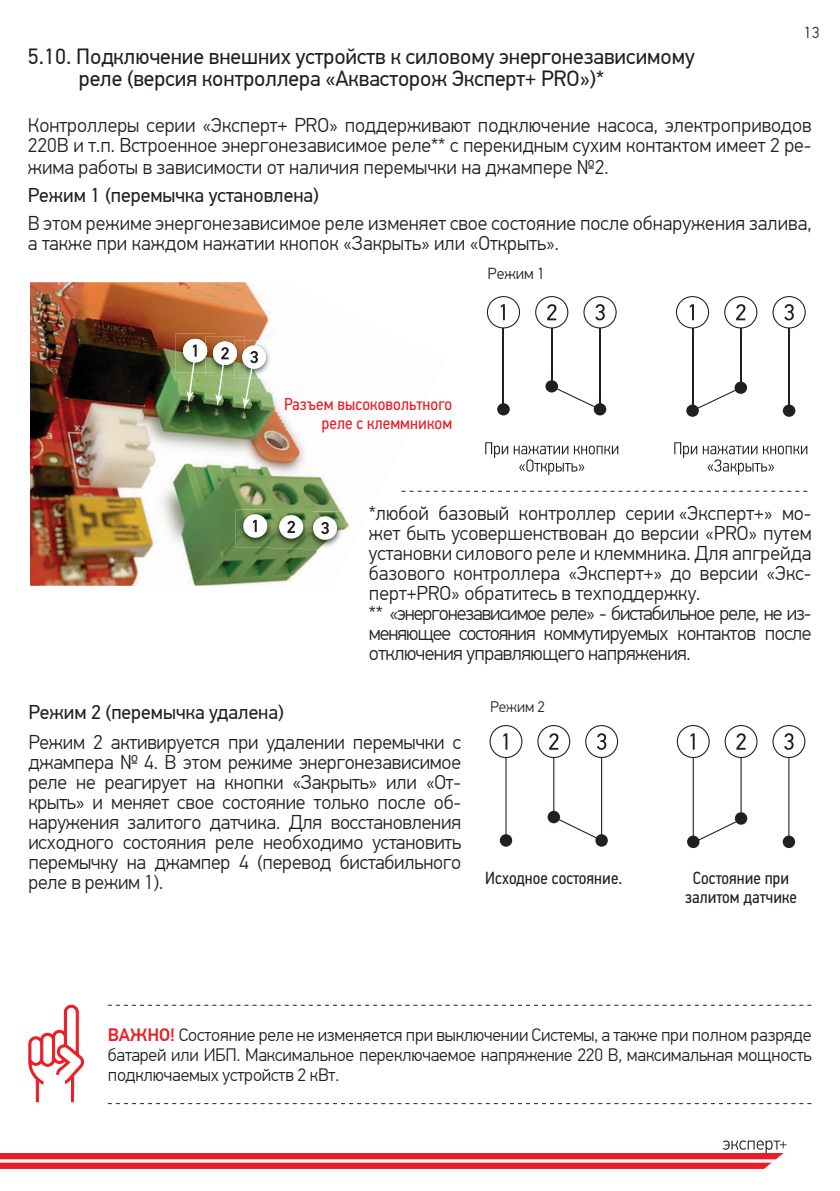
<style>
.page{position:relative;width:840px;height:1191px;background:#fff}
.page>*{position:absolute;margin:0;border:0;box-sizing:border-box;transform-origin:0 0}
.t1{font:22px "PF Din Text Pro";letter-spacing:-.005em;color:#231f20}
.t2{font:300 20px/20px "PF Din Text Pro";color:#231f20;text-align:justify}
.t3{font:20px "PF Din Text Pro";color:#231f20}
.t4{font:300 18px/20px "PF Din Text Pro";letter-spacing:-.01em;color:#231f20;text-align:justify}
.t5{font:17.6px/19.8px "PF Din Text Cond Pro";letter-spacing:.005em;color:#231f20;text-align:center}
.t6{font:17.2px/19.4px "PF Din Text Cond Pro";letter-spacing:.005em;color:#ed1c24;text-align:right}
.t7{font:300 16px "PF Din Text Pro";color:#231f20}
.t8{font:300 15.4px "PF Din Text Pro";color:#231f20}
.s1{font-weight:500;color:#ed1c24}
</style>
<div class="page">
<svg style="left:0;top:1140px;width:786px;height:29px"></svg>
<img style="left:30px;top:282px;width:415px;height:304px">
<img style="left:235px;top:509px;width:40px;height:39px">
<svg style="left:241px;top:512px;width:28px;height:27px"></svg>
<img style="left:272px;top:510px;width:39px;height:39px">
<img style="left:272px;top:510px;width:3px;height:38px">
<svg style="left:277px;top:513px;width:28px;height:27px"></svg>
<img style="left:305px;top:511px;width:40px;height:39px">
<img style="left:305px;top:511px;width:6px;height:38px">
<svg style="left:311px;top:514px;width:27px;height:27px"></svg>
<img style="left:176px;top:334px;width:39px;height:38px">
<img style="left:268px;top:340px;width:6px;height:39px">
<img style="left:181px;top:337px;width:87px;height:73px">
<div style="left:593px;top:403px;width:13px;height:12px;background:#231f20;border-radius:50%"></div>
<div style="left:545px;top:380px;width:12px;height:12px;background:#231f20;border-radius:50%"></div>
<div style="left:497px;top:403px;width:12px;height:12px;background:#231f20;border-radius:50%"></div>
<hr style="left:599px;top:314px;width:1px;height:95px;background:#231f20">
<hr style="left:551px;top:322px;width:1px;height:64px;background:#231f20">
<hr style="left:502px;top:314px;width:1px;height:95px;background:#231f20">
<svg style="left:583px;top:296px;width:33px;height:32px"></svg>
<svg style="left:535px;top:296px;width:33px;height:32px"></svg>
<svg style="left:486px;top:296px;width:34px;height:32px"></svg>
<svg style="left:551px;top:386px;width:48px;height:24px"></svg>
<div style="left:782px;top:404px;width:12px;height:13px;background:#231f20;border-radius:50%"></div>
<div style="left:734px;top:381px;width:12px;height:13px;background:#231f20;border-radius:50%"></div>
<div style="left:686px;top:404px;width:12px;height:13px;background:#231f20;border-radius:50%"></div>
<hr style="left:788px;top:316px;width:1px;height:95px;background:#231f20">
<hr style="left:739px;top:323px;width:2px;height:65px;background:#231f20">
<hr style="left:691px;top:316px;width:1px;height:95px;background:#231f20">
<svg style="left:692px;top:387px;width:48px;height:24px"></svg>
<svg style="left:772px;top:296px;width:33px;height:32px"></svg>
<svg style="left:724px;top:296px;width:33px;height:32px"></svg>
<svg style="left:675px;top:296px;width:33px;height:32px"></svg>
<svg style="left:485px;top:442px;width:133px;height:33px"></svg>
<svg style="left:674px;top:442px;width:22px;height:16px"></svg>
<svg style="left:702px;top:445px;width:104px;height:30px"></svg>
<svg style="left:401px;top:491px;width:405px;height:1px"></svg>
<svg style="left:28px;top:1004px;width:56px;height:98px"></svg>
<svg style="left:108px;top:1004px;width:703px;height:1px"></svg>
<svg style="left:108px;top:1103px;width:703px;height:1px"></svg>
<div style="left:595px;top:834px;width:12px;height:12px;background:#231f20;border-radius:50%"></div>
<div style="left:547px;top:811px;width:12px;height:12px;background:#231f20;border-radius:50%"></div>
<div style="left:499px;top:834px;width:13px;height:12px;background:#231f20;border-radius:50%"></div>
<hr style="left:600px;top:743px;width:1px;height:97px;background:#231f20">
<hr style="left:553px;top:751px;width:1px;height:66px;background:#231f20">
<hr style="left:505px;top:743px;width:1px;height:97px;background:#231f20">
<div style="left:585px;top:725px;width:32px;height:32px;background:#fff;border-radius:50%"></div>
<div style="left:585px;top:725px;width:32px;height:33px;border:1px solid #231f20;border-radius:50%"></div>
<svg style="left:597px;top:733px;width:9px;height:17px"></svg>
<div style="left:537px;top:725px;width:32px;height:32px;background:#fff;border-radius:50%"></div>
<div style="left:537px;top:725px;width:33px;height:33px;border:1px solid #231f20;border-radius:50%"></div>
<svg style="left:549px;top:733px;width:9px;height:16px"></svg>
<div style="left:490px;top:725px;width:31px;height:32px;background:#fff;border-radius:50%"></div>
<div style="left:489px;top:725px;width:33px;height:33px;border:1px solid #231f20;border-radius:50%"></div>
<svg style="left:503px;top:733px;width:4px;height:16px"></svg>
<svg style="left:552px;top:815px;width:50px;height:27px"></svg>
<svg style="left:782px;top:835px;width:12px;height:13px"></svg>
<svg style="left:686px;top:835px;width:13px;height:13px"></svg>
<div style="left:772px;top:725px;width:32px;height:33px;border:1px solid #231f20;border-radius:50%"></div>
<svg style="left:724px;top:725px;width:32px;height:32px"></svg>
<div style="left:724px;top:725px;width:33px;height:33px;border:1px solid #231f20;border-radius:50%"></div>
<svg style="left:677px;top:725px;width:31px;height:32px"></svg>
<div style="left:676px;top:725px;width:33px;height:33px;border:1px solid #231f20;border-radius:50%"></div>
<svg style="left:688px;top:733px;width:105px;height:112px"></svg>
<p class="t7" style="left:803px;top:24px;width:17px">13</p>
<p class="t1" style="left:28px;top:44px;width:668px">5.10. Подключение внешних устройств к силовому энергонезависимому</p>
<p class="t1" style="left:79px;top:66px;width:526px">реле (версия контроллера «Аквасторож Эксперт+ PRO»)*</p>
<p class="t2" style="left:28px;top:116px;width:784px">Контроллеры серии «Эксперт+ PRO» поддерживают подключение насоса, электроприводов<br>220В и т.п. Встроенное энергонезависимое реле** с перекидным сухим контактом имеет 2 ре-</p>
<p class="t2" style="left:28px;top:158px;width:582px">жима работы в зависимости от наличия перемычки на джампере №2.</p>
<p class="t3" style="left:28px;top:184px;width:292px">Режим 1 (перемычка установлена)</p>
<p class="t2" style="left:28px;top:214px;width:784px">В этом режиме энергонезависимое реле изменяет свое состояние после обнаружения залива, а также при каждом нажатии кнопок «Закрыть» или «Открыть».</p>
<p class="t7" style="left:487px;top:264px;width:59px">Режим 1</p>
<p class="t6" style="left:284px;top:394px;width:169px">Разъем высоковольтного реле с клеммником</p>
<p class="t2" style="left:369px;top:503px;width:444px">*любой базовый контроллер серии «Эксперт+» мо&shy;жет быть усовершенствован до версии «PRO» путем установки силового реле и клеммника. Для апгрейда базового контроллера «Эксперт+» до версии «Экс&shy;перт+PRO» обратитесь в техподдержку.</p>
<p class="t2" style="left:369px;top:603px;width:444px">** «энергонезависимое реле» - бистабильное реле, не из&shy;меняющее состояния коммутируемых контактов после отключения управляющего напряжения.</p>
<p class="t3" style="left:28px;top:700px;width:257px">Режим 2 (перемычка удалена)</p>
<p class="t2" style="left:28px;top:732px;width:434px">Режим 2 активируется при удалении перемычки с джампера № 4. В этом режиме энергонезависимое реле не реагирует на кнопки «Закрыть» или «От&shy;крыть» и меняет свое состояние только после об&shy;наружения залитого датчика. Для восстановления исходного состояния реле необходимо установить перемычку на джампер 4 (перевод бистабильного реле в режим 1).</p>
<p class="t8" style="left:490px;top:698px;width:56px">Режим 2</p>
<p class="t5" style="left:485px;top:867px;width:138px">Исходное состояние.</p>
<p class="t5" style="left:684px;top:867px;width:113px">Состояние при залитом датчике</p>
<p class="t4" style="left:108px;top:1025px;width:704px"><span class="s1">ВАЖНО!</span> Состояние реле не изменяется при выключении Системы, а также при полном разряде батарей или ИБП. Максимальное переключаемое напряжение 220 В, максимальная мощность подключаемых устройств 2 кВт.</p>
</div>
